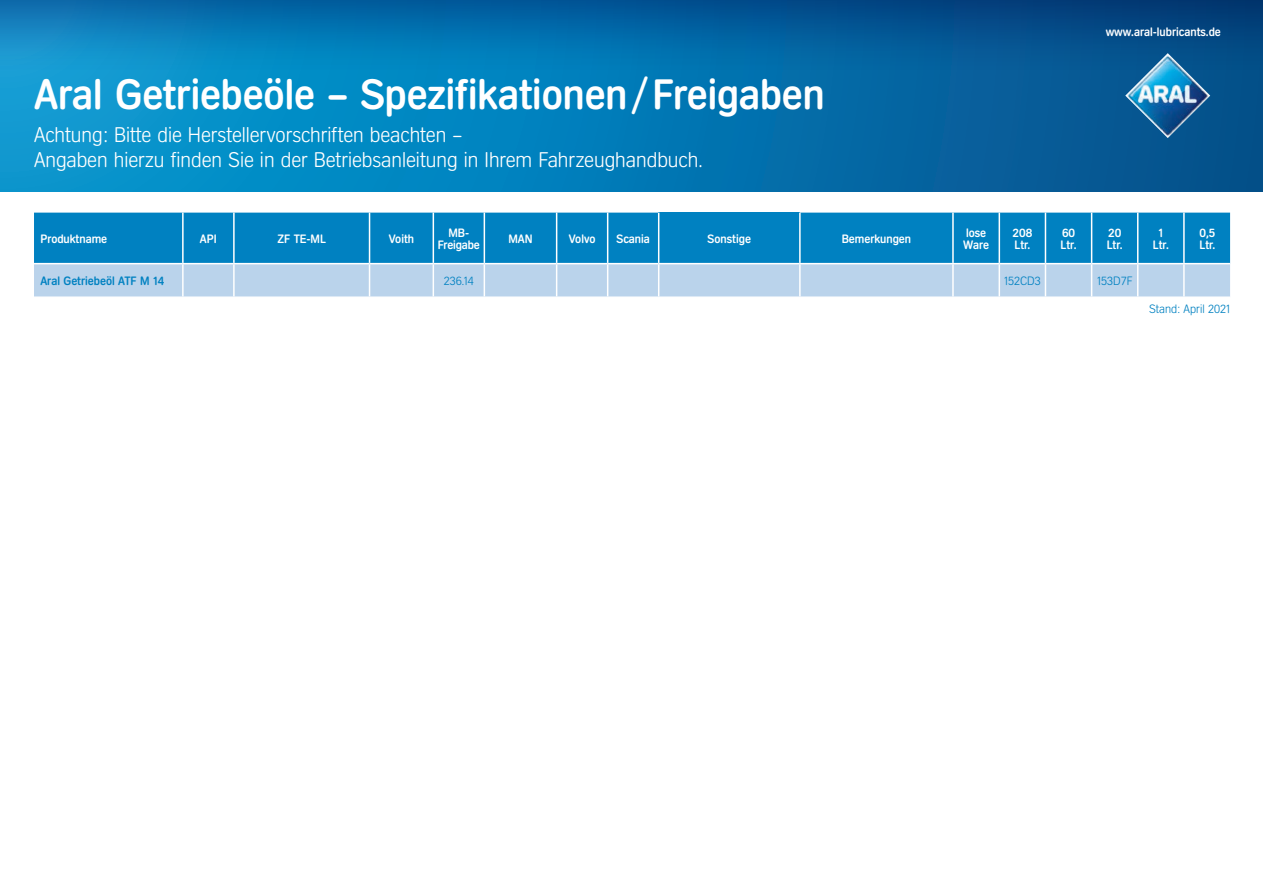
<style>
.page{position:relative;width:1263px;height:893px;background:#fff}
.page>*{position:absolute;margin:0;border:0;box-sizing:border-box;transform-origin:0 0}
.t1{font:500 42px "Aral V2";color:#fff}
.t2{font:300 21px/25.2px "Aral V2";color:#fff}
.t3{font:500 12px/12px "Aral V2";color:#fff}
.t4{font:300 12px "Aral V2";color:#0081c1}
.t5{font:500 12px "Aral V2";color:#0081c1}
</style>
<div class="page">
<div style="left:0;top:0;width:1263px;height:191px;background:linear-gradient(to right,#07a0d8,#024f8c)"></div>
<svg style="left:0;top:0;width:1263px;height:73px;background:#0467a4"></svg>
<div style="left:34px;top:213px;width:1196px;height:50px;background:#0081c1"></div>
<div style="left:659px;top:213px;width:141px;height:51px;background:#0081c1"></div>
<hr style="left:182px;top:213px;width:2px;height:50px;background:#fff">
<hr style="left:233px;top:213px;width:2px;height:50px;background:#fff">
<hr style="left:369px;top:213px;width:1px;height:50px;background:#fff">
<hr style="left:433px;top:213px;width:1px;height:50px;background:#fff">
<hr style="left:484px;top:213px;width:1px;height:50px;background:#fff">
<hr style="left:556px;top:213px;width:1px;height:50px;background:#fff">
<hr style="left:607px;top:213px;width:1px;height:50px;background:#fff">
<hr style="left:658px;top:213px;width:1px;height:50px;background:#fff">
<hr style="left:799px;top:213px;width:2px;height:50px;background:#fff">
<svg style="left:34px;top:264px;width:1196px;height:33px;background:#bcd4eb"></svg>
<hr style="left:1138px;top:296px;width:46px;height:2px;background:#fff">
<hr style="left:1184px;top:296px;width:46px;height:2px;background:#fff">
<hr style="left:952px;top:213px;width:2px;height:50px;background:#fff">
<hr style="left:998px;top:213px;width:2px;height:50px;background:#fff">
<hr style="left:1045px;top:213px;width:1px;height:50px;background:#fff">
<hr style="left:1091px;top:213px;width:1px;height:50px;background:#fff">
<hr style="left:1137px;top:213px;width:1px;height:50px;background:#fff">
<hr style="left:1183px;top:213px;width:2px;height:50px;background:#fff">
<hr style="left:659px;top:263px;width:141px;height:1px;background:#fff">
<hr style="left:952px;top:264px;width:2px;height:32px;background:#fff">
<hr style="left:998px;top:264px;width:2px;height:32px;background:#fff">
<hr style="left:1045px;top:264px;width:1px;height:32px;background:#fff">
<hr style="left:1091px;top:264px;width:1px;height:32px;background:#fff">
<hr style="left:1137px;top:264px;width:1px;height:32px;background:#fff">
<hr style="left:1183px;top:264px;width:2px;height:32px;background:#fff">
<img style="left:1125px;top:53px;width:85px;height:85px">
<h1 class="t1" style="left:34px;top:70px;width:792px">Aral Getriebeöle – Spezifikationen/Freigaben</h1>
<h2 class="t2" style="left:34px;top:123px;width:670px">Achtung: Bitte die Herstellervorschriften beachten –<br>Angaben hierzu finden Sie in der Betriebsanleitung in Ihrem Fahrzeughandbuch.</h2>
<p class="t3" style="left:1106px;top:26px;width:117px">www.aral-lubricants.de</p>
<p class="t3" style="left:40px;top:233px;width:68px">Produktname</p>
<p class="t3" style="left:200px;top:233px;width:18px">API</p>
<p class="t3" style="left:277px;top:233px;width:50px">ZF TE-ML</p>
<p class="t3" style="left:389px;top:233px;width:27px">Voith</p>
<p class="t3" style="left:438px;top:227px;width:44px;text-align:center">MB-<br>Freigabe</p>
<p class="t3" style="left:508px;top:233px;width:26px">MAN</p>
<p class="t3" style="left:569px;top:233px;width:28px">Volvo</p>
<p class="t3" style="left:616px;top:233px;width:35px">Scania</p>
<p class="t3" style="left:708px;top:233px;width:45px">Sonstige</p>
<p class="t3" style="left:842px;top:233px;width:71px">Bemerkungen</p>
<p class="t3" style="left:963px;top:227px;width:27px">lose<br>Ware</p>
<p class="t3" style="left:1012px;top:227px;width:21px">208<br>Ltr.</p>
<p class="t3" style="left:1060px;top:227px;width:17px">60<br>Ltr.</p>
<p class="t3" style="left:1107px;top:227px;width:17px">20<br>Ltr.</p>
<p class="t3" style="left:1153px;top:227px;width:17px;text-align:center">1<br>Ltr.</p>
<p class="t3" style="left:1199px;top:227px;width:17px">0,5<br>Ltr.</p>
<p class="t5" style="left:40px;top:274px;width:125px">Aral Getriebeöl ATF M 14</p>
<p class="t4" style="left:444px;top:274px;width:31px">236.14</p>
<p class="t4" style="left:1004px;top:274px;width:38px">152CD3</p>
<p class="t4" style="left:1097px;top:274px;width:37px">153D7F</p>
<p class="t4" style="left:1149px;top:302px;width:82px">Stand: April 2021</p>
</div>
